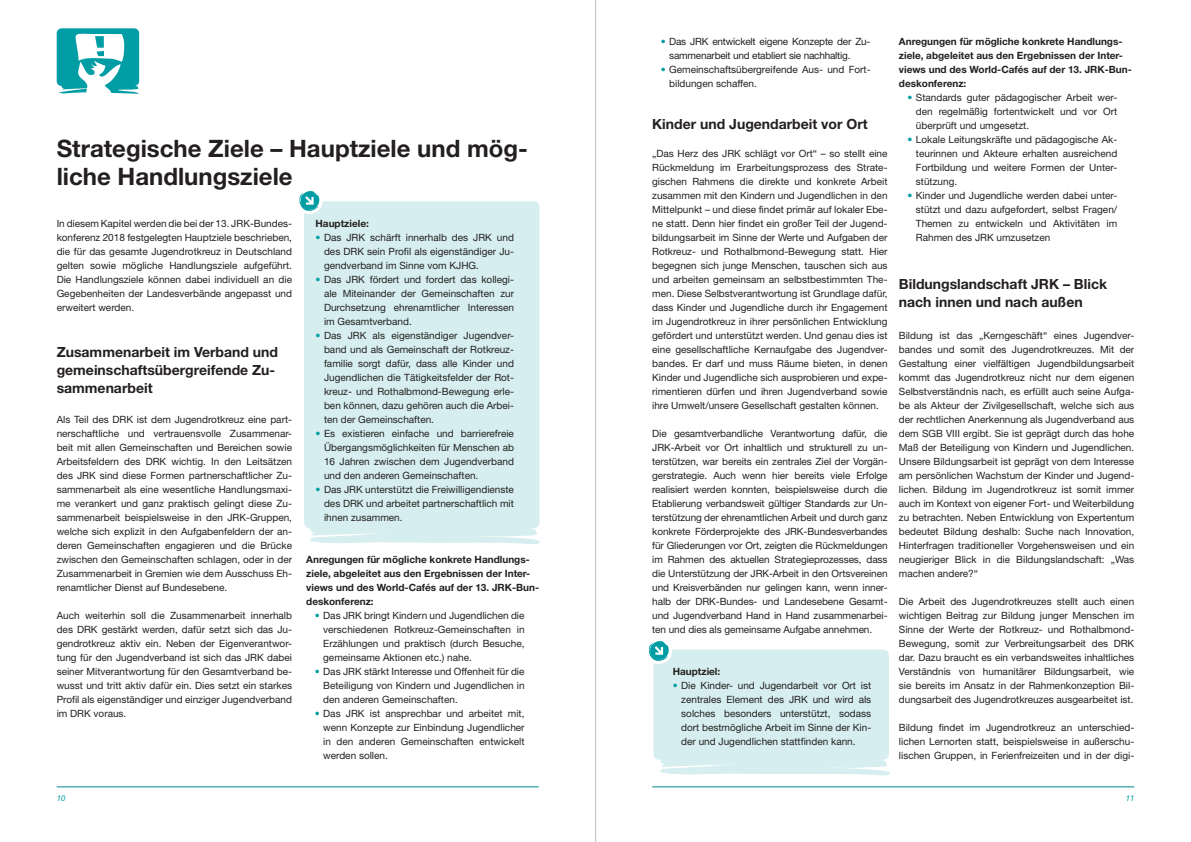
<style>
.page{position:relative;width:1191px;height:842px;background:#fff}
.page>*{position:absolute;margin:0;border:0;box-sizing:border-box;transform-origin:0 0}
.t1{font:700 24px/28px "Helvetica Neue";color:#231f20}
.t2{font:700 14px/18px "Helvetica Neue";color:#231f20}
.t3{font:10px/14px "Helvetica Neue";color:#231f20;text-align:justify}
.t4{font:700 10px/14px "Helvetica Neue";color:#231f20}
.t5{font:10px/14px "Helvetica Neue";letter-spacing:-.02em;color:#231f20}
.t6{font:italic 8px "Helvetica Neue";color:#009ea2}
.s1{color:#009ea2}
</style>
<div class="page">
<div style="left:304px;top:201px;width:235px;height:327px;background:#d6eeef;border-radius:6px"></div>
<svg style="left:299px;top:191px;width:24px;height:23px"></svg>
<hr style="left:57px;top:787px;width:482px;height:1px;background:#00848a">
<hr style="left:652px;top:787px;width:482px;height:1px;background:#00848a">
<svg style="left:310px;top:528px;width:230px;height:16px;background:#dcf0f1"></svg>
<div style="left:653px;top:649px;width:236px;height:111px;background:#d6eeef;border-radius:6px"></div>
<svg style="left:648px;top:641px;width:24px;height:23px"></svg>
<svg style="left:656px;top:759px;width:234px;height:16px"></svg>
<svg style="left:57px;top:28px;width:82px;height:66px"></svg>
<hr style="left:595px;top:0;width:1px;height:842px;background:#bcbdc0">
<h1 class="t1" style="left:57px;top:134px;width:473px">Strategische Ziele – Hauptziele und mög&shy;liche Handlungsziele</h1>
<p class="t4" style="left:315px;top:216px;width:55px">Hauptziele:</p>
<p class="t3" style="left:324px;top:230px;width:191px;text-indent:-8px"><span class="s1">•</span> Das JRK schärft innerhalb des JRK und des DRK sein Profil als eigenständiger Ju&shy;gendverband im Sinne vom KJHG.</p>
<p class="t3" style="left:324px;top:272px;width:191px;text-indent:-8px"><span class="s1">•</span> Das JRK fördert und fordert das kollegi&shy;ale Miteinander der Gemeinschaften zur Durchsetzung ehrenamtlicher Interessen im Gesamtverband.</p>
<p class="t3" style="left:324px;top:328px;width:191px;text-indent:-8px"><span class="s1">•</span> Das JRK als eigenständiger Jugendver&shy;band und als Gemeinschaft der Rotkreuz&shy;familie sorgt dafür, dass alle Kinder und Jugendlichen die Tätigkeitsfelder der Rot&shy;kreuz- und Rothalbmond-Bewegung erle&shy;ben können, dazu gehören auch die Arbei&shy;ten der Gemeinschaften.</p>
<p class="t3" style="left:324px;top:426px;width:191px;text-indent:-8px"><span class="s1">•</span> Es existieren einfache und barrierefreie Übergangsmöglichkeiten für Menschen ab 16 Jahren zwischen dem Jugendverband und den anderen Gemeinschaften.</p>
<p class="t3" style="left:324px;top:482px;width:191px;text-indent:-8px"><span class="s1">•</span> Das JRK unterstützt die Freiwilligendienste des DRK und arbeitet partnerschaftlich mit ihnen zusammen.</p>
<p class="t4" style="left:306px;top:552px;width:234px">Anregungen für mögliche konkrete Handlungs&shy;ziele, abgeleitet aus den Ergebnissen der Inter&shy;views und des World-Cafés auf der 13. JRK-Bun&shy;deskonferenz:</p>
<p class="t3" style="left:323px;top:608px;width:203px;text-indent:-8px"><span class="s1">•</span> Das JRK bringt Kindern und Jugendlichen die verschiedenen Rotkreuz-Gemeinschaften in Erzählungen und praktisch (durch Besuche, gemeinsame Aktionen etc.) nahe.</p>
<p class="t3" style="left:323px;top:664px;width:203px;text-indent:-8px"><span class="s1">•</span> Das JRK stärkt Interesse und Offenheit für die Beteiligung von Kindern und Jugendlichen in den anderen Gemeinschaften.</p>
<p class="t3" style="left:323px;top:706px;width:203px;text-indent:-8px"><span class="s1">•</span> Das JRK ist ansprechbar und arbeitet mit, wenn Konzepte zur Einbindung Jugendlicher in den anderen Gemeinschaften entwickelt werden sollen.</p>
<p class="t3" style="left:57px;top:216px;width:237px">In diesem Kapitel werden die bei der 13. JRK-Bundes&shy;konferenz 2018 festgelegten Hauptziele beschrieben, die für das gesamte Jugendrotkreuz in Deutschland gelten sowie mögliche Handlungsziele aufgeführt.<br>Die Handlungsziele können dabei individuell an die Gegebenheiten der Landesverbände angepasst und erweitert werden.</p>
<h2 class="t2" style="left:57px;top:343px;width:223px">Zusammenarbeit im Verband und gemeinschaftsübergreifende Zu&shy;sammenarbeit</h2>
<p class="t3" style="left:57px;top:412px;width:237px">Als Teil des DRK ist dem Jugendrotkreuz eine part&shy;nerschaftliche und vertrauensvolle Zusammenar&shy;beit mit allen Gemeinschaften und Bereichen sowie Arbeitsfeldern des DRK wichtig. In den Leitsätzen des JRK sind diese Formen partnerschaftlicher Zu&shy;sammenarbeit als eine wesentliche Handlungsmaxi&shy;me verankert und ganz praktisch gelingt diese Zu&shy;sammenarbeit beispielsweise in den JRK-Gruppen, welche sich explizit in den Aufgabenfeldern der an&shy;deren Gemeinschaften engagieren und die Brücke zwischen den Gemeinschaften schlagen, oder in der Zusammenarbeit in Gremien wie dem Ausschuss Eh&shy;renamtlicher Dienst auf Bundesebene.</p>
<p class="t3" style="left:57px;top:608px;width:237px">Auch weiterhin soll die Zusammenarbeit innerhalb des DRK gestärkt werden, dafür setzt sich das Ju&shy;gendrotkreuz aktiv ein. Neben der Eigenverantwor&shy;tung für den Jugendverband ist sich das JRK dabei seiner Mitverantwortung für den Gesamtverband be&shy;wusst und tritt aktiv dafür ein. Dies setzt ein starkes Profil als eigenständiger und einziger Jugendverband im DRK voraus.</p>
<p class="t5" style="left:669px;top:34px;width:203px;text-indent:-8px"><span class="s1">•</span> Das JRK entwickelt eigene Konzepte der Zu&shy;sammenarbeit und etabliert sie nachhaltig.</p>
<p class="t3" style="left:669px;top:62px;width:203px;text-indent:-8px"><span class="s1">•</span> Gemeinschaftsübergreifende Aus- und Fort&shy;bildungen schaffen.</p>
<h2 class="t2" style="left:652px;top:115px;width:217px">Kinder und Jugendarbeit vor Ort</h2>
<p class="t3" style="left:652px;top:146px;width:237px">„Das Herz des JRK schlägt vor Ort“ – so stellt eine Rückmeldung im Erarbeitungsprozess des Strate&shy;gischen Rahmens die direkte und konkrete Arbeit zusammen mit den Kindern und Jugendlichen in den Mittelpunkt – und diese findet primär auf lokaler Ebe&shy;ne statt. Denn hier findet ein großer Teil der Jugend&shy;bildungsarbeit im Sinne der Werte und Aufgaben der Rotkreuz- und Rothalbmond-Bewegung statt. Hier begegnen sich junge Menschen, tauschen sich aus und arbeiten gemeinsam an selbstbestimmten The&shy;men. Diese Selbstverantwortung ist Grundlage dafür, dass Kinder und Jugendliche durch ihr Engagement im Jugendrotkreuz in ihrer persönlichen Entwicklung gefördert und unterstützt werden. Und genau dies ist eine gesellschaftliche Kernaufgabe des Jugendver&shy;bandes. Er darf und muss Räume bieten, in denen Kinder und Jugendliche sich ausprobieren und expe&shy;rimentieren dürfen und ihren Jugendverband sowie ihre Umwelt/unsere Gesellschaft gestalten können.</p>
<p class="t3" style="left:652px;top:426px;width:237px">Die gesamtverbandliche Verantwortung dafür, die JRK-Arbeit vor Ort inhaltlich und strukturell zu un&shy;terstützen, war bereits ein zentrales Ziel der Vorgän&shy;gerstrategie. Auch wenn hier bereits viele Erfolge realisiert werden konnten, beispielsweise durch die Etablierung verbandsweit gültiger Standards zur Un&shy;terstützung der ehrenamtlichen Arbeit und durch ganz konkrete Förderprojekte des JRK-Bundesverbandes für Gliederungen vor Ort, zeigten die Rückmeldungen im Rahmen des aktuellen Strategieprozesses, dass die Unterstützung der JRK-Arbeit in den Ortsvereinen und Kreisverbänden nur gelingen kann, wenn inner&shy;halb der DRK-Bundes- und Landesebene Gesamt&shy;und Jugendverband Hand in Hand zusammenarbei&shy;ten und dies als gemeinsame Aufgabe annehmen.</p>
<p class="t4" style="left:673px;top:664px;width:49px">Hauptziel:</p>
<p class="t3" style="left:681px;top:678px;width:191px;text-indent:-8px"><span class="s1">•</span> Die Kinder- und Jugendarbeit vor Ort ist zentrales Element des JRK und wird als solches besonders unterstützt, sodass dort bestmögliche Arbeit im Sinne der Kin&shy;der und Jugendlichen stattfinden kann.</p>
<p class="t4" style="left:899px;top:34px;width:234px">Anregungen für mögliche konkrete Handlungs&shy;ziele, abgeleitet aus den Ergebnissen der Inter&shy;views und des World-Cafés auf der 13. JRK-Bun&shy;deskonferenz:</p>
<p class="t3" style="left:916px;top:90px;width:203px;text-indent:-8px"><span class="s1">•</span> Standards guter pädagogischer Arbeit wer&shy;den regelmäßig fortentwickelt und vor Ort überprüft und umgesetzt.</p>
<p class="t3" style="left:916px;top:132px;width:203px;text-indent:-8px"><span class="s1">•</span> Lokale Leitungskräfte und pädagogische Ak&shy;teurinnen und Akteure erhalten ausreichend Fortbildung und weitere Formen der Unter&shy;stützung.</p>
<p class="t3" style="left:916px;top:188px;width:203px;text-indent:-8px"><span class="s1">•</span> Kinder und Jugendliche werden dabei unter&shy;stützt und dazu aufgefordert, selbst Fragen/ Themen zu entwickeln und Aktivitäten im Rahmen des JRK umzusetzen</p>
<h2 class="t2" style="left:899px;top:275px;width:210px">Bildungslandschaft JRK – Blick nach innen und nach außen</h2>
<p class="t3" style="left:899px;top:328px;width:237px">Bildung ist das „Kerngeschäft“ eines Jugendver&shy;bandes und somit des Jugendrotkreuzes. Mit der Gestaltung einer vielfältigen Jugendbildungsarbeit kommt das Jugendrotkreuz nicht nur dem eigenen Selbstverständnis nach, es erfüllt auch seine Aufga&shy;be als Akteur der Zivilgesellschaft, welche sich aus der rechtlichen Anerkennung als Jugendverband aus dem SGB VIII ergibt. Sie ist geprägt durch das hohe Maß der Beteiligung von Kindern und Jugendlichen.<br>Unsere Bildungsarbeit ist geprägt von dem Interesse am persönlichen Wachstum der Kinder und Jugend&shy;lichen. Bildung im Jugendrotkreuz ist somit immer auch im Kontext von eigener Fort- und Weiterbildung zu betrachten. Neben Entwicklung von Expertentum bedeutet Bildung deshalb: Suche nach Innovation, Hinterfragen traditioneller Vorgehensweisen und ein neugieriger Blick in die Bildungslandschaft: „Was machen andere?“</p>
<p class="t3" style="left:899px;top:594px;width:237px">Die Arbeit des Jugendrotkreuzes stellt auch einen wichtigen Beitrag zur Bildung junger Menschen im Sinne der Werte der Rotkreuz- und Rothalbmond-Bewegung, somit zur Verbreitungsarbeit des DRK dar. Dazu braucht es ein verbandsweites inhaltliches Verständnis von humanitärer Bildungsarbeit, wie sie bereits im Ansatz in der Rahmenkonzeption Bil&shy;dungsarbeit des Jugendrotkreuzes ausgearbeitet ist.</p>
<p class="t3" style="left:899px;top:720px;width:237px">Bildung findet im Jugendrotkreuz an unterschied&shy;lichen Lernorten statt, beispielsweise in außerschu&shy;lischen Gruppen, in Ferienfreizeiten und in der digi-</p>
<p class="t6" style="left:57px;top:793px;width:10px">10</p>
<p class="t6" style="left:1125px;top:793px;width:10px">11</p>
</div>
